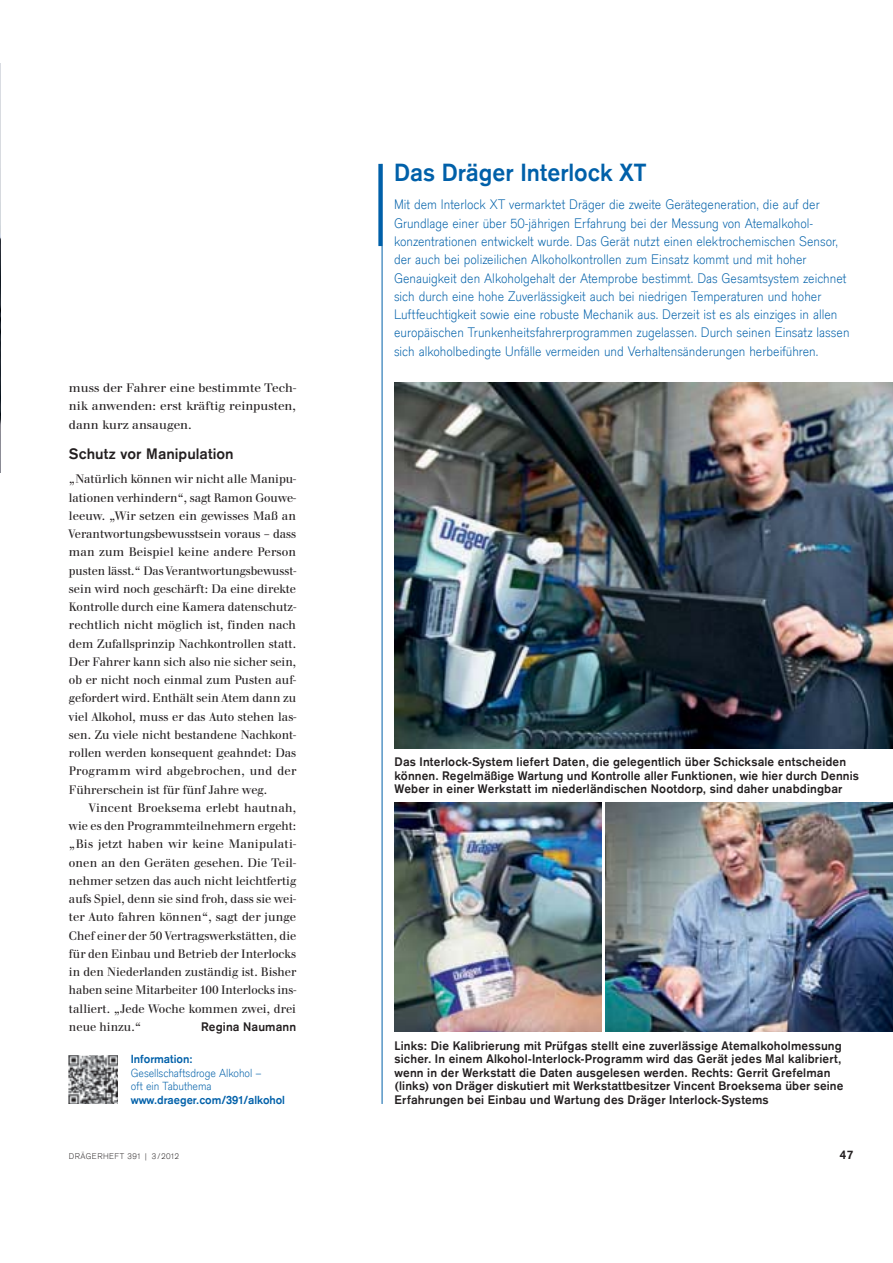
<style>
.page{position:relative;width:893px;height:1263px;background:#fff}
.page>*{position:absolute;margin:0;border:0;box-sizing:border-box;transform-origin:0 0}
.t1{font:700 25.8px "Draeger San";color:#0060a9;scale:.95 1}
.t2{font:700 15.75px "Draeger San";color:#231f20}
.t3{font:300 14.25px/18.3px "Draeger San";color:#0060a9}
.t4{font:12.9px/18.3px "Draeger Walbaum";color:#231f20;text-align:justify}
.t5{font:700 12.9px/13.6px "Draeger San";letter-spacing:.01em;color:#231f20}
.t6{font:12.9px/18.3px "Draeger Walbaum";color:#231f20;text-align:justify;scale:1.04 1}
.t7{font:300 12.15px/13.6px "Draeger San";letter-spacing:-.005em;color:#0060a9}
.t8{font:700 12.15px "Draeger San";letter-spacing:-.005em;color:#0060a9}
.t9{font:300 8.55px "Draeger San";letter-spacing:.05em;color:#231f20}
</style>
<div class="page">
<img style="left:395px;top:803px;width:206px;height:229px">
<img style="left:606px;top:803px;width:287px;height:229px">
<img style="left:0;top:63px;width:1px;height:409px">
<img style="left:395px;top:383px;width:498px;height:365px">
<hr style="left:382px;top:164px;width:1px;height:940px;background:#0060a9">
<svg style="left:378px;top:164px;width:4px;height:82px"></svg>
<img style="left:69px;top:1055px;width:49px;height:49px">
<p class="t6" style="left:69px;top:380px;width:220px">muss der Fahrer eine bestimmte Tech&shy;nik anwenden: erst kräftig reinpusten, dann kurz ansaugen.</p>
<p class="t2" style="left:69px;top:444px;width:166px">Schutz vor Manipulation</p>
<p class="t4" style="left:69px;top:471px;width:229px">„Natürlich können wir nicht alle Manipu&shy;lationen verhindern“, sagt Ramon Gouwe&shy;leeuw. „Wir setzen ein gewisses Maß an Verantwortungsbewusstsein vo raus – dass man zum Beispiel keine andere Person pusten lässt.“ Das Verantwortungsbewusst&shy;sein wird noch geschärft: Da eine direkte Kontrolle durch eine Kamera datenschutz&shy;rechtlich nicht möglich ist, finden nach dem Zufallsprinzip Nachkontrollen statt.<br>Der Fahrer kann sich also nie sicher sein, ob er nicht noch einmal zum Pusten auf&shy;gefordert wird. Enthält sein Atem dann zu viel Alkohol, muss er das Auto stehen las&shy;sen. Zu viele nicht bestandene Nachkont&shy;rollen werden konsequent geahndet: Das Programm wird abgebrochen, und der Führerschein ist für fünf Jahre weg.</p>
<p class="t4" style="left:69px;top:800px;width:229px;text-indent:20px">Vincent Broeksema erlebt hautnah, wie es den Programmteilnehmern ergeht: „Bis jetzt haben wir keine Manipulati&shy;onen an den Geräten gesehen. Die Teil&shy;nehmer setzen das auch nicht leichtfertig aufs Spiel, denn sie sind froh, dass sie wei&shy;ter Auto fahren können“, sagt der junge Chef einer der 50 Vertragswerkstätten, die für den Einbau und Betrieb der Interlocks in den Niederlanden zuständig ist. Bisher haben seine Mitarbeiter 100 Interlocks ins&shy;talliert. „Jede Woche kommen zwei, drei neue hinzu.“</p>
<p class="t5" style="left:201px;top:1020px;width:97px">Regina Naumann</p>
<p class="t8" style="left:131px;top:1052px;width:63px">Information:</p>
<p class="t7" style="left:131px;top:1066px;width:132px">Gesellschaftsdroge Alkohol – oft ein Tabuthema</p>
<p class="t8" style="left:131px;top:1092px;width:156px">www.draeger.com/391/alkohol</p>
<h1 class="t1" style="left:394px;top:156px;width:267px">Das Dräger Interlock XT</h1>
<p class="t3" style="left:394px;top:195px;width:457px">Mit dem Interlock XT vermarktet Dräger die zweite Gerätegeneration, die auf der Grundlage einer über 50-jährigen Erfahrung bei der Messung von Atemalkohol&shy;konzen tra tionen entwickelt wurde. Das Gerät nutzt einen elektrochemischen Sensor, der auch bei polizeilichen Alkoholkontrollen zum Einsatz kommt und mit hoher Genauigkeit den Alkoholgehalt der Atemprobe bestimmt. Das Gesamtsystem zeichnet sich durch eine hohe Zuverlässigkeit auch bei niedrigen Temperaturen und hoher Luftfeuch tigkeit sowie eine robuste Mechanik aus. Derzeit ist es als einziges in allen europäischen Trunkenheitsfahrerprogrammen zugelassen. Durch seinen Einsatz lassen sich alkohol bedingte Unfälle vermeiden und Verhaltensänderungen herbeiführen.</p>
<p class="t5" style="left:395px;top:754px;width:466px">Das Interlock-System liefert Daten, die gelegentlich über Schicksale entscheiden können. Regelmäßige Wartung und Kontrolle aller Funktionen, wie hier durch Dennis<br>Weber in einer Werkstatt im niederländischen Nootdorp, sind daher unabdingbar</p>
<p class="t5" style="left:395px;top:1038px;width:450px">Links: Die Kalibrierung mit Prüfgas stellt eine zuverlässige Atemalkoholmessung sicher. In einem Alkohol-Interlock-Programm wird das Gerät jedes Mal kalibriert, wenn in der Werkstatt die Daten ausgelesen werden. Rechts: Gerrit Grefelman (links) von Dräger diskutiert mit Werkstattbesitzer Vincent Broeksema über seine Erfahrungen bei Einbau und Wartung des Dräger Interlock-Systems</p>
<p class="t9" style="left:69px;top:1151px;width:111px">DRÄGERHEFT 391 | 3 / 2012</p>
<p class="t5" style="left:840px;top:1147px;width:15px">47</p>
</div>
